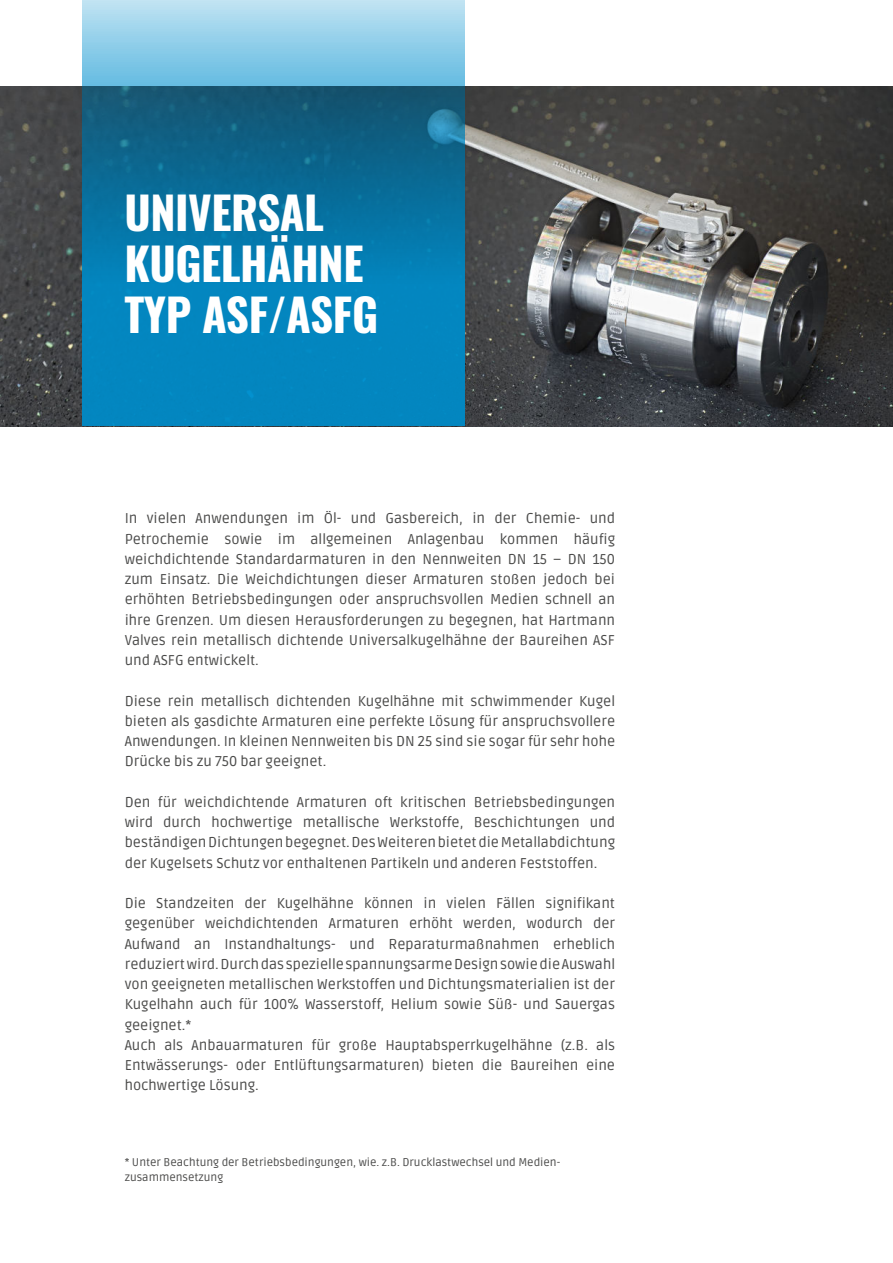
<style>
.page{position:relative;width:893px;height:1263px;background:#fff}
.page>*{position:absolute;margin:0;border:0;box-sizing:border-box;transform-origin:0 0}
.t1{font:700 45px/51px "Oswald";letter-spacing:-.01em;color:#fff}
.t2{font:14.25px/20.2px "Ruda";color:#4a4a49;text-align:justify}
.t3{font:11.25px/15px "Ruda";color:#4a4a49}
</style>
<div class="page">
<img style="left:0;top:86px;width:82px;height:340px">
<img style="left:465px;top:86px;width:428px;height:340px">
<svg style="left:82px;top:0;width:383px;height:426px;background:#2388b5"></svg>
<h1 class="t1" style="left:124px;top:186px;width:255px">UNIVERSAL<br>KUGELHÄHNE<br>TYP ASF/ASFG</h1>
<p class="t2" style="left:125px;top:508px;width:492px">In vielen Anwendungen im Öl- und Gasbereich, in der Chemie- und Petrochemie sowie im allgemeinen Anlagenbau kommen häufig weichdichtende Standardarmaturen in den Nennweiten DN 15 – DN 150 zum Einsatz. Die Weichdichtungen dieser Armaturen stoßen jedoch bei erhöhten Betriebsbedingungen oder anspruchsvollen Medien schnell an ihre Grenzen. Um diesen Herausforderungen zu begegnen, hat Hartmann Valves rein metallisch dichtende Universalkugelhähne der Baureihen ASF und ASFG entwickelt.</p>
<p class="t2" style="left:125px;top:691px;width:492px">Diese rein metallisch dichtenden Kugelhähne mit schwimmender Kugel bieten als gasdichte Armaturen eine perfekte Lösung für anspruchsvollere Anwendungen. In kleinen Nennweiten bis DN 25 sind sie sogar für sehr hohe Drücke bis zu 750 bar geeignet.</p>
<p class="t2" style="left:125px;top:792px;width:492px">Den für weichdichtende Armaturen oft kritischen Betriebsbedingungen wird durch hochwertige metallische Werkstoffe, Beschichtungen und beständigen Dichtungen begegnet. Des Weiteren bietet die Metallabdichtung der Kugelsets Schutz vor enthaltenen Partikeln und anderen Feststoffen.</p>
<p class="t2" style="left:125px;top:893px;width:492px;text-align:left">Die Standzeiten der Kugelhähne können in vielen Fällen signifikant gegenüber weichdichtenden Armaturen erhöht werden, wodurch der Aufwand an Instandhaltungs- und Reparaturmaßnahmen erheblich reduziert wird. Durch das spezielle spannungsarme Design sowie die Auswahl von geeigneten metallischen Werkstoffen und Dichtungsmaterialien ist der Kugelhahn auch für 100% Wasserstoff, Helium sowie Süß- und Sauergas geeignet.*<br>Auch als Anbauarmaturen für große Hauptabsperrkugelhähne (z.B. als Entwässerungs- oder Entlüftungsarmaturen) bieten die Baureihen eine hochwertige Lösung.</p>
<p class="t3" style="left:125px;top:1155px;width:437px">* Unter Beachtung der Betriebsbedingungen, wie. z.B. Drucklastwechsel und Medien&shy;zusammensetzung</p>
</div>
